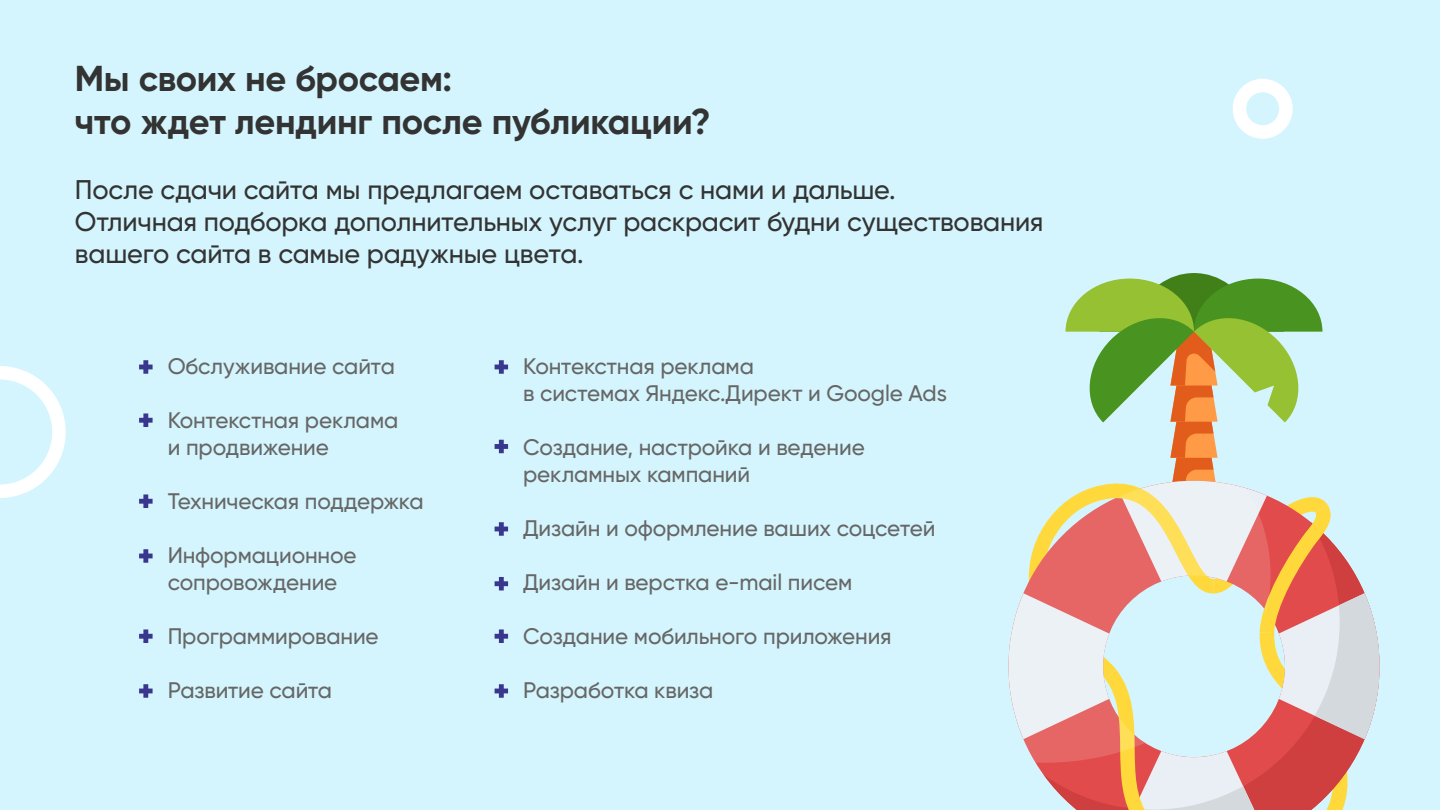
<style>
.page{position:relative;width:1440px;height:810px;background:#d4f5fd}
.page>*{position:absolute;margin:0;border:0;box-sizing:border-box;transform-origin:0 0}
.t1{font:700 36px/43.2px "Gilroy";letter-spacing:-.01em;color:#333}
.t2{font:500 27px/32.4px "Gilroy";letter-spacing:-.01em;color:#333}
.t3{font:500 22.5px/27px "Gilroy";letter-spacing:-.005em;color:#666}
</style>
<div class="page">
<svg style="left:0;top:366px;width:66px;height:132px"></svg>
<div style="left:1233px;top:79px;width:60px;height:60px;border:14px solid #fff;border-radius:50%"></div>
<svg style="left:1036px;top:273px;width:343px;height:537px"></svg>
<svg style="left:1008px;top:481px;width:263px;height:282px"></svg>
<svg style="left:139px;top:360px;width:14px;height:14px"></svg>
<svg style="left:139px;top:413px;width:14px;height:14px"></svg>
<svg style="left:139px;top:494px;width:14px;height:14px"></svg>
<svg style="left:139px;top:549px;width:14px;height:14px"></svg>
<svg style="left:139px;top:629px;width:14px;height:14px"></svg>
<svg style="left:139px;top:684px;width:14px;height:14px"></svg>
<svg style="left:495px;top:360px;width:13px;height:14px"></svg>
<svg style="left:495px;top:440px;width:13px;height:13px"></svg>
<svg style="left:495px;top:522px;width:13px;height:14px"></svg>
<svg style="left:495px;top:577px;width:13px;height:13px"></svg>
<svg style="left:495px;top:629px;width:13px;height:14px"></svg>
<svg style="left:495px;top:684px;width:13px;height:14px"></svg>
<h1 class="t1" style="left:75px;top:56px;width:637px">Мы своих не бросаем:<br>что ждет лендинг после публикации?</h1>
<p class="t2" style="left:75px;top:173px;width:970px">После сдачи сайта мы предлагаем оставаться с нами и дальше.<br>Отличная подборка дополнительных услуг раскрасит будни существования вашего сайта в самые радужные цвета.</p>
<p class="t3" style="left:168px;top:352px;width:229px">Обслуживание сайта</p>
<p class="t3" style="left:168px;top:406px;width:232px">Контекстная реклама и продвижение</p>
<p class="t3" style="left:168px;top:487px;width:257px">Техническая поддержка</p>
<p class="t3" style="left:168px;top:541px;width:191px">Информационное сопровождение</p>
<p class="t3" style="left:168px;top:622px;width:213px">Программирование</p>
<p class="t3" style="left:168px;top:676px;width:166px">Развитие сайта</p>
<p class="t3" style="left:523px;top:352px;width:425px">Контекстная реклама<br>в системах Яндекс.Директ и Google Ads</p>
<p class="t3" style="left:523px;top:433px;width:343px">Создание, настройка и ведение рекламных кампаний</p>
<p class="t3" style="left:523px;top:514px;width:414px">Дизайн и оформление ваших соцсетей</p>
<p class="t3" style="left:523px;top:568px;width:331px">Дизайн и верстка e-mail писем</p>
<p class="t3" style="left:523px;top:622px;width:370px">Создание мобильного приложения</p>
<p class="t3" style="left:523px;top:676px;width:192px">Разработка квиза</p>
</div>
